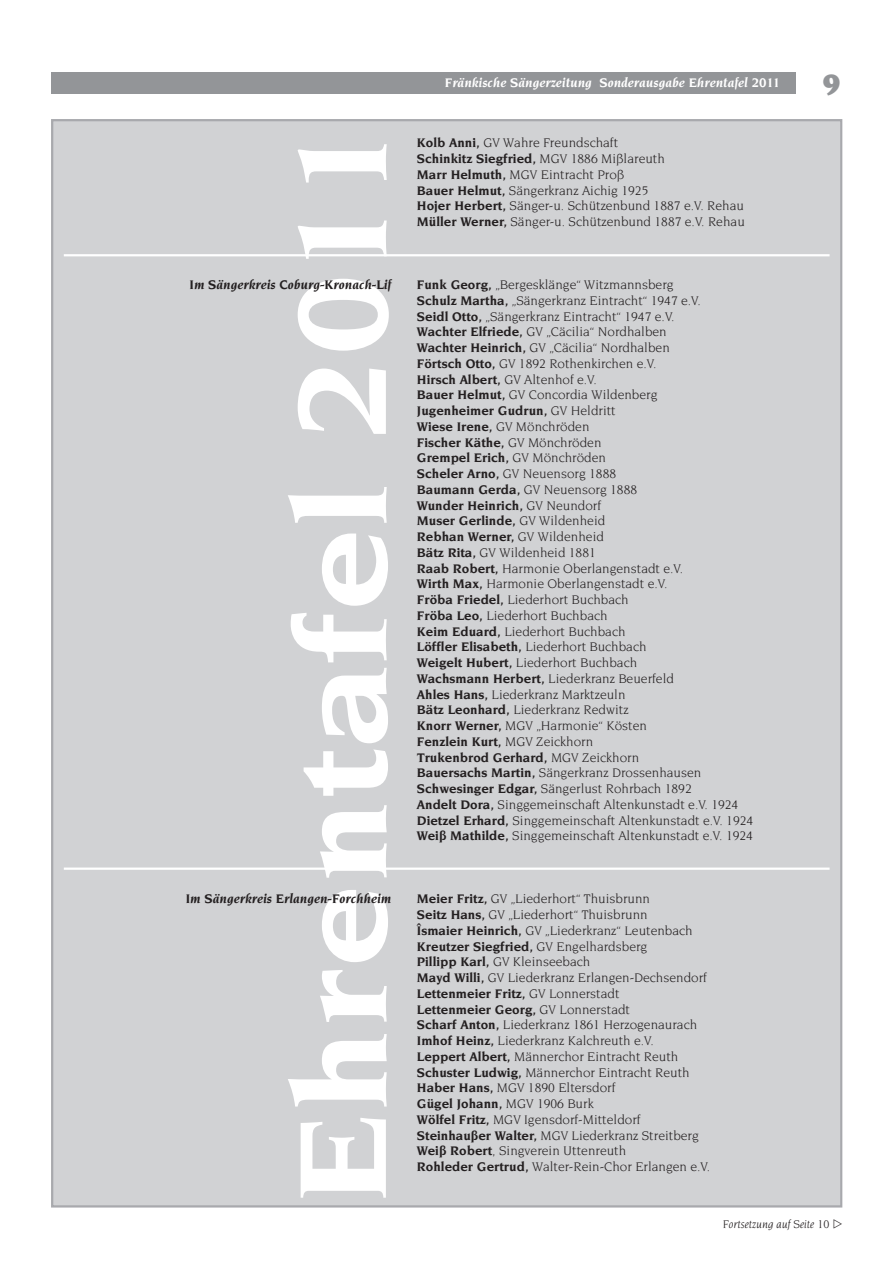
<style>
.page{position:relative;width:893px;height:1263px;background:#fff}
.page>*{position:absolute;margin:0;border:0;box-sizing:border-box;transform-origin:0 0}
.t1{font:700 134.4px "Novarese";letter-spacing:.01em;color:#fff;scale:1.11 1}
.t2{font:900 30px "Novarese";color:#939598}
.t3{font:13.5px/15.8px "Novarese";color:#231f20}
.t4{font:italic 700 13.5px "Novarese";color:#231f20}
.t5{font:italic 700 13.5px "Novarese";color:#fff}
.t6{font:italic 12px "Novarese";color:#231f20}
.s1{font-weight:700}
.s2{font-family:"European Pi Three";font-style:normal}
</style>
<div class="page">
<div style="left:51px;top:72px;width:744px;height:22px;background:#939598"></div>
<div style="left:53px;top:121px;width:787px;height:1084px;background:#d1d2d4"></div>
<hr style="left:64px;top:254px;width:765px;height:2px;background:#fff">
<hr style="left:64px;top:868px;width:765px;height:2px;background:#fff">
<h1 class="t1" style="left:288px;top:1205px;width:978px;rotate:-90deg">Ehrentafel 2011</h1>
<p class="t4" style="left:189px;top:279px;width:203px">Im Sängerkreis Coburg-Kronach-Lif</p>
<p class="t4" style="left:186px;top:893px;width:207px">Im Sängerkreis Erlangen-Forchheim</p>
<p class="t5" style="left:445px;top:77px;width:337px">Fränkische Sängerzeitung Sonderausgabe Ehrentafel 2011</p>
<h2 class="t2" style="left:822px;top:72px;width:20px">9</h2>
<p class="t3" style="left:417px;top:136px;width:329px"><span class="s1">Kolb Anni,</span> GV Wahre Freundschaft<br><span class="s1">Schinkitz Siegfried,</span> MGV 1886 Mißlareuth<br><span class="s1">Marr Helmuth,</span> MGV Eintracht Proß<br><span class="s1">Bauer Helmut,</span> Sängerkranz Aichig 1925<br><span class="s1">Hojer Herbert,</span> Sänger-u. Schützenbund 1887 e.V. Rehau <span class="s1">Müller Werner,</span> Sänger-u. Schützenbund 1887 e.V. Rehau</p>
<p class="t3" style="left:417px;top:277px;width:338px"><span class="s1">Funk Georg,</span> „Bergesklänge“ Witzmannsberg<br><span class="s1">Schulz Martha,</span> „Sängerkranz Eintracht“ 1947 e.V.<br><span class="s1">Seidl Otto,</span> „Sängerkranz Eintracht“ 1947 e.V.<br><span class="s1">Wachter Elfriede,</span> GV „Cäcilia“ Nordhalben<br><span class="s1">Wachter Heinrich,</span> GV „Cäcilia“ Nordhalben<br><span class="s1">Förtsch Otto,</span> GV 1892 Rothenkirchen e.V.<br><span class="s1">Hirsch Albert,</span> GV Altenhof e.V.<br><span class="s1">Bauer Helmut,</span> GV Concordia Wildenberg<br><span class="s1">Jugenheimer Gudrun,</span> GV Heldritt<br><span class="s1">Wiese Irene,</span> GV Mönchröden<br><span class="s1">Fischer Käthe,</span> GV Mönchröden<br><span class="s1">Grempel Erich,</span> GV Mönchröden<br><span class="s1">Scheler Arno,</span> GV Neuensorg 1888<br><span class="s1">Baumann Gerda,</span> GV Neuensorg 1888<br><span class="s1">Wunder Heinrich,</span> GV Neundorf<br><span class="s1">Muser Gerlinde,</span> GV Wildenheid<br><span class="s1">Rebhan Werner,</span> GV Wildenheid<br><span class="s1">Bätz Rita,</span> GV Wildenheid 1881<br><span class="s1">Raab Robert,</span> Harmonie Oberlangenstadt e.V.<br><span class="s1">Wirth Max,</span> Harmonie Oberlangenstadt e.V.<br><span class="s1">Fröba Friedel,</span> Liederhort Buchbach<br><span class="s1">Fröba Leo,</span> Liederhort Buchbach<br><span class="s1">Keim Eduard,</span> Liederhort Buchbach<br><span class="s1">Löffler Elisabeth,</span> Liederhort Buchbach<br><span class="s1">Weigelt Hubert,</span> Liederhort Buchbach<br><span class="s1">Wachsmann Herbert,</span> Liederkranz Beuerfeld<br><span class="s1">Ahles Hans,</span> Liederkranz Marktzeuln<br><span class="s1">Bätz Leonhard,</span> Liederkranz Redwitz<br><span class="s1">Knorr Werner,</span> MGV „Harmonie“ Kösten<br><span class="s1">Fenzlein Kurt,</span> MGV Zeickhorn<br><span class="s1">Trukenbrod Gerhard,</span> MGV Zeickhorn<br><span class="s1">Bauersachs Martin,</span> Sängerkranz Drossenhausen <span class="s1">Schwesinger Edgar,</span> Sängerlust Rohrbach 1892<br><span class="s1">Andelt Dora,</span> Singgemeinschaft Altenkunstadt e.V. 1924<br><span class="s1">Dietzel Erhard,</span> Singgemeinschaft Altenkunstadt e.V. 1924<br><span class="s1">Weiß Mathilde,</span> Singgemeinschaft Altenkunstadt e.V. 1924</p>
<p class="t3" style="left:417px;top:892px;width:295px"><span class="s1">Meier Fritz,</span> GV „Liederhort“ Thuisbrunn<br><span class="s1">Seitz Hans,</span> GV „Liederhort“ Thuisbrunn<br><span class="s1">Îsmaier Heinrich,</span> GV „Liederkranz“ Leutenbach <span class="s1">Kreutzer Siegfried,</span> GV Engelhardsberg<br><span class="s1">Pillipp Karl,</span> GV Kleinseebach<br><span class="s1">Mayd Willi,</span> GV Liederkranz Erlangen-Dechsendorf <span class="s1">Lettenmeier Fritz,</span> GV Lonnerstadt<br><span class="s1">Lettenmeier Georg,</span> GV Lonnerstadt<br><span class="s1">Scharf Anton,</span> Liederkranz 1861 Herzogenaurach <span class="s1">Imhof Heinz,</span> Liederkranz Kalchreuth e.V.<br><span class="s1">Leppert Albert,</span> Männerchor Eintracht Reuth <span class="s1">Schuster Ludwig,</span> Männerchor Eintracht Reuth <span class="s1">Haber Hans,</span> MGV 1890 Eltersdorf<br><span class="s1">Gügel Johann,</span> MGV 1906 Burk<br><span class="s1">Wölfel Fritz,</span> MGV Igensdorf-Mitteldorf <span class="s1">Steinhaußer Walter,</span> MGV Liederkranz Streitberg <span class="s1">Weiß Robert</span>, Singverein Uttenreuth<br><span class="s1">Rohleder Gertrud,</span> Walter-Rein-Chor Erlangen e.V.</p>
<p class="t6" style="left:723px;top:1220px;width:121px">Fortsetzung auf Seite 10 <span class="s2">-</span></p>
</div>
